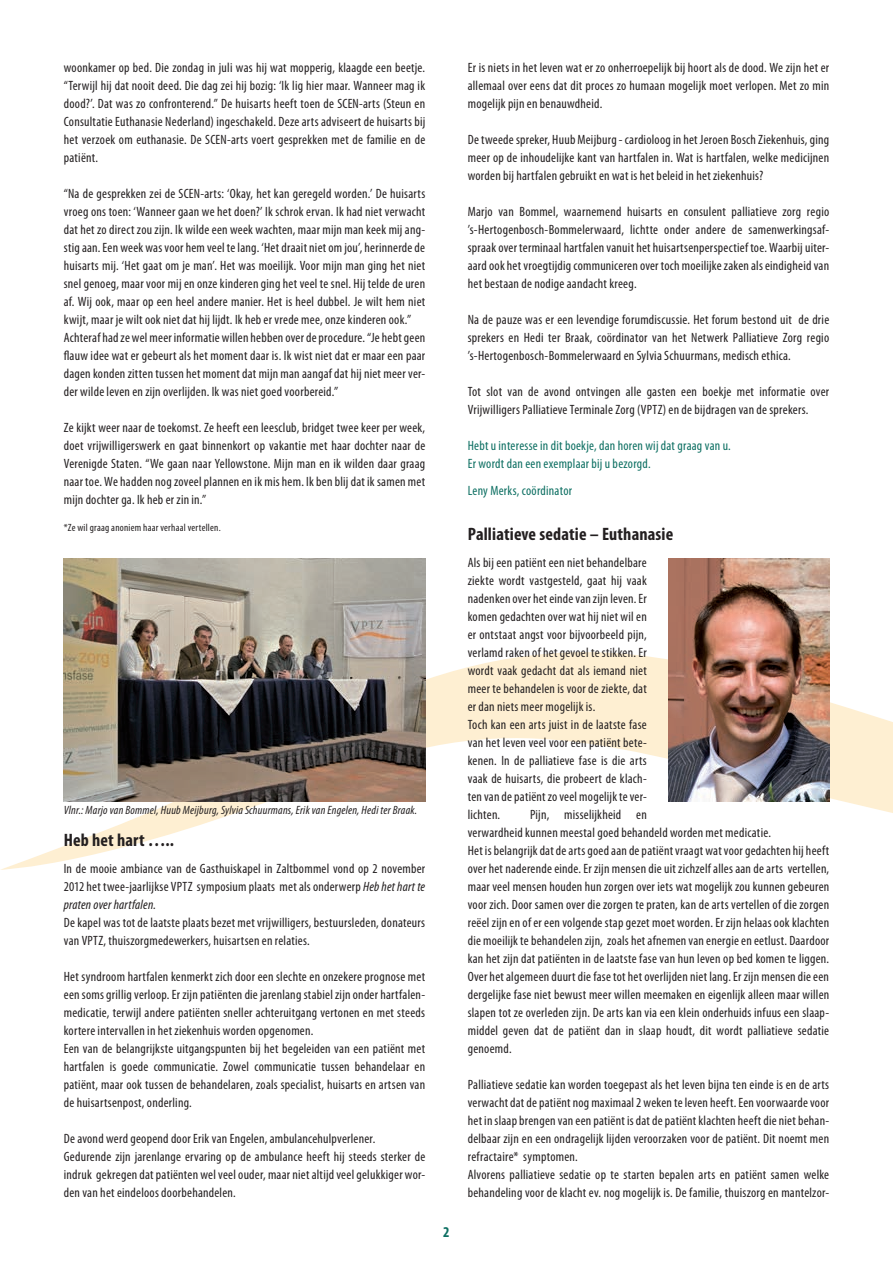
<style>
.page{position:relative;width:893px;height:1263px;background:#fff}
.page>*{position:absolute;margin:0;border:0;box-sizing:border-box;transform-origin:0 0}
.t1{font:700 condensed 18px "Myriad Pro";letter-spacing:.01em;color:#231f20}
.t2{font:700 condensed 15px "Myriad Pro";color:#0d6f62}
.t3{font:condensed 13.5px/18px "Myriad Pro";letter-spacing:.015em;color:#231f20}
.t4{font:condensed 13.5px/18px "Myriad Pro";letter-spacing:.015em;color:#0d6f62}
.t5{font:italic condensed 12px "Myriad Pro";letter-spacing:.02em;color:#231f20}
.t6{font:condensed 10.5px "Myriad Pro";letter-spacing:.025em;color:#231f20}
.s1{font-style:italic}
</style>
<div class="page">
<svg style="left:1px;top:652px;width:892px;height:218px"></svg>
<img style="left:64px;top:558px;width:361px;height:243px">
<img style="left:668px;top:558px;width:161px;height:243px">
<p class="t3" style="left:64px;top:58px;width:363px;text-align:justify">woonkamer op bed. Die zondag in juli was hij wat mopperig, klaagde een beetje. “Terwijl hij dat nooit deed. Die dag zei hij bozig: ‘Ik lig hier maar. Wanneer mag ik dood?’. Dat was zo confronterend.” De huisarts heeft toen de SCEN-arts (Steun en Consultatie Euthanasie Nederland) ingeschakeld. Deze arts adviseert de huisarts bij het verzoek om euthanasie. De SCEN-arts voert gesprekken met de familie en de patiënt.</p>
<p class="t3" style="left:64px;top:184px;width:363px">“Na de gesprekken zei de SCEN-arts: ‘Okay, het kan geregeld worden.’ De huisarts vroeg ons toen: ‘Wanneer gaan we het doen?’ Ik schrok ervan. Ik had niet verwacht dat het zo direct zou zijn. Ik wilde een week wachten, maar mijn man keek mij ang&shy;stig aan. Een week was voor hem veel te lang. ‘Het draait niet om jou’, herinnerde de huisarts mij. ‘Het gaat om je man’. Het was moeilijk. Voor mijn man ging het niet snel genoeg, maar voor mij en onze kinderen ging het veel te snel. Hij telde de uren af. Wij ook, maar op een heel andere manier. Het is heel dubbel. Je wilt hem niet kwijt, maar je wilt ook niet dat hij lijdt. Ik heb er vrede mee, onze kinderen ook.” Achteraf had ze wel meer informatie willen hebben over de procedure. “Je hebt geen flauw idee wat er gebeurt als het moment daar is. Ik wist niet dat er maar een paar dagen konden zitten tussen het moment dat mijn man aangaf dat hij niet meer ver&shy;der wilde leven en zijn overlijden. Ik was niet goed voorbereid.”</p>
<p class="t3" style="left:64px;top:418px;width:363px;text-align:justify">Ze kijkt weer naar de toekomst. Ze heeft een leesclub, bridget twee keer per week, doet vrijwilligerswerk en gaat binnenkort op vakantie met haar dochter naar de Verenigde Staten. “We gaan naar Yellowstone. Mijn man en ik wilden daar graag naar toe. We hadden nog zoveel plannen en ik mis hem. Ik ben blij dat ik samen met mijn dochter ga. Ik heb er zin in.”</p>
<p class="t6" style="left:64px;top:521px;width:159px">*Ze wil graag anoniem haar verhaal vertellen.</p>
<p class="t5" style="left:64px;top:803px;width:355px">Vlnr.: Marjo van Bommel, Huub Meijburg, Sylvia Schuurmans, Erik van Engelen, Hedi ter Braak.</p>
<h1 class="t1" style="left:64px;top:829px;width:112px">Heb het hart …..</h1>
<p class="t3" style="left:64px;top:859px;width:363px;text-align:justify">In de mooie ambiance van de Gasthuiskapel in Zaltbommel vond op 2 november 2012 het twee-jaarlijkse VPTZ symposium plaats met als onderwerp <span class="s1">Heb het hart te praten over hartfalen.</span></p>
<p class="t3" style="left:64px;top:913px;width:363px">De kapel was tot de laatste plaats bezet met vrijwilligers, bestuursleden, donateurs van VPTZ, thuiszorgmedewerkers, huisartsen en relaties.</p>
<p class="t3" style="left:64px;top:967px;width:363px">Het syndroom hartfalen kenmerkt zich door een slechte en onzekere prognose met een soms grillig verloop. Er zijn patiënten die jarenlang stabiel zijn onder hartfalen&shy;medicatie, terwijl andere patiënten sneller achteruitgang vertonen en met steeds kortere intervallen in het ziekenhuis worden opgenomen.<br>Een van de belangrijkste uitgangspunten bij het begeleiden van een patiënt met hartfalen is goede communicatie. Zowel communicatie tussen behandelaar en patiënt, maar ook tussen de behandelaren, zoals specialist, huisarts en artsen van de huisartsenpost, onderling.</p>
<p class="t3" style="left:64px;top:1129px;width:363px">De avond werd geopend door Erik van Engelen, ambulancehulpverlener.<br>Gedurende zijn jarenlange ervaring op de ambulance heeft hij steeds sterker de indruk gekregen dat patiënten wel veel ouder, maar niet altijd veel gelukkiger wor&shy;den van het eindeloos doorbehandelen.</p>
<p class="t2" style="left:443px;top:1222px;width:8px">2</p>
<p class="t3" style="left:468px;top:58px;width:363px;text-align:justify">Er is niets in het leven wat er zo onherroepelijk bij hoort als de dood. We zijn het er allemaal over eens dat dit proces zo humaan mogelijk moet verlopen. Met zo min mogelijk pijn en benauwdheid.</p>
<p class="t3" style="left:468px;top:130px;width:363px;text-align:justify">De tweede spreker, Huub Meijburg - cardioloog in het Jeroen Bosch Ziekenhuis, ging meer op de inhoudelijke kant van hartfalen in. Wat is hartfalen, welke medicijnen worden bij hartfalen gebruikt en wat is het beleid in het ziekenhuis?</p>
<p class="t3" style="left:468px;top:202px;width:363px;text-align:justify">Marjo van Bommel, waarnemend huisarts en consulent palliatieve zorg regio ’s-Hertogenbosch-Bommelerwaard, lichtte onder andere de samenwerkingsaf&shy;spraak over terminaal hartfalen vanuit het huisartsenperspectief toe. Waarbij uiter&shy;aard ook het vroegtijdig communiceren over toch moeilijke zaken als eindigheid van het bestaan de nodige aandacht kreeg.</p>
<p class="t3" style="left:468px;top:310px;width:363px;text-align:justify">Na de pauze was er een levendige forumdiscussie. Het forum bestond uit de drie sprekers en Hedi ter Braak, coördinator van het Netwerk Palliatieve Zorg regio ’s-Hertogenbosch-Bommelerwaard en Sylvia Schuurmans, medisch ethica.</p>
<p class="t3" style="left:468px;top:382px;width:363px">Tot slot van de avond ontvingen alle gasten een boekje met informatie over<br>Vrijwilligers Palliatieve Terminale Zorg (VPTZ) en de bijdragen van de sprekers.</p>
<p class="t4" style="left:468px;top:436px;width:265px">Hebt u interesse in dit boekje, dan horen wij dat graag van u.<br>Er wordt dan een exemplaar bij u bezorgd.</p>
<p class="t4" style="left:468px;top:481px;width:106px">Leny Merks, coördinator</p>
<h1 class="t1" style="left:468px;top:523px;width:207px">Palliatieve sedatie – Euthanasie</h1>
<p class="t3" style="left:468px;top:553px;width:181px">Als bij een patiënt een niet behandelbare ziekte wordt vastgesteld, gaat hij vaak nadenken over het einde van zijn leven. Er komen gedachten over wat hij niet wil en er ontstaat angst voor bijvoorbeeld pijn, verlamd raken of het gevoel te stikken. Er wordt vaak gedacht dat als iemand niet meer te behandelen is voor de ziekte, dat er dan niets meer mogelijk is.<br>Toch kan een arts juist in de laatste fase van het leven veel voor een patiënt bete&shy;kenen. In de palliatieve fase is die arts vaak de huisarts, die probeert de klach&shy;ten van de patiënt zo veel mogelijk te ver&shy;lichten.</p>
<p class="t3" style="left:468px;top:805px;width:363px;text-indent:62px">Pijn, misselijkheid en<br>verwardheid kunnen meestal goed behandeld worden met medicatie.<br>Het is belangrijk dat de arts goed aan de patiënt vraagt wat voor gedachten hij heeft over het naderende einde. Er zijn mensen die uit zichzelf alles aan de arts vertellen, maar veel mensen houden hun zorgen over iets wat mogelijk zou kunnen gebeuren voor zich. Door samen over die zorgen te praten, kan de arts vertellen of die zorgen reëel zijn en of er een volgende stap gezet moet worden. Er zijn helaas ook klachten die moeilijk te behandelen zijn, zoals het afnemen van energie en eetlust. Daardoor kan het zijn dat patiënten in de laatste fase van hun leven op bed komen te liggen.<br>Over het algemeen duurt die fase tot het overlijden niet lang. Er zijn mensen die een dergelijke fase niet bewust meer willen meemaken en eigenlijk alleen maar willen slapen tot ze overleden zijn. De arts kan via een klein onderhuids infuus een slaap&shy;middel geven dat de patiënt dan in slaap houdt, dit wordt palliatieve sedatie genoemd.</p>
<p class="t3" style="left:468px;top:1075px;width:363px">Palliatieve sedatie kan worden toegepast als het leven bijna ten einde is en de arts verwacht dat de patiënt nog maximaal 2 weken te leven heeft. Een voorwaarde voor het in slaap brengen van een patiënt is dat de patiënt klachten heeft die niet behan&shy;delbaar zijn en een ondragelijk lijden veroorzaken voor de patiënt. Dit noemt men refractaire* symptomen.<br>Alvorens palliatieve sedatie op te starten bepalen arts en patiënt samen welke behandeling voor de klacht ev. nog mogelijk is. De familie, thuiszorg en mantelzor-</p>
</div>
